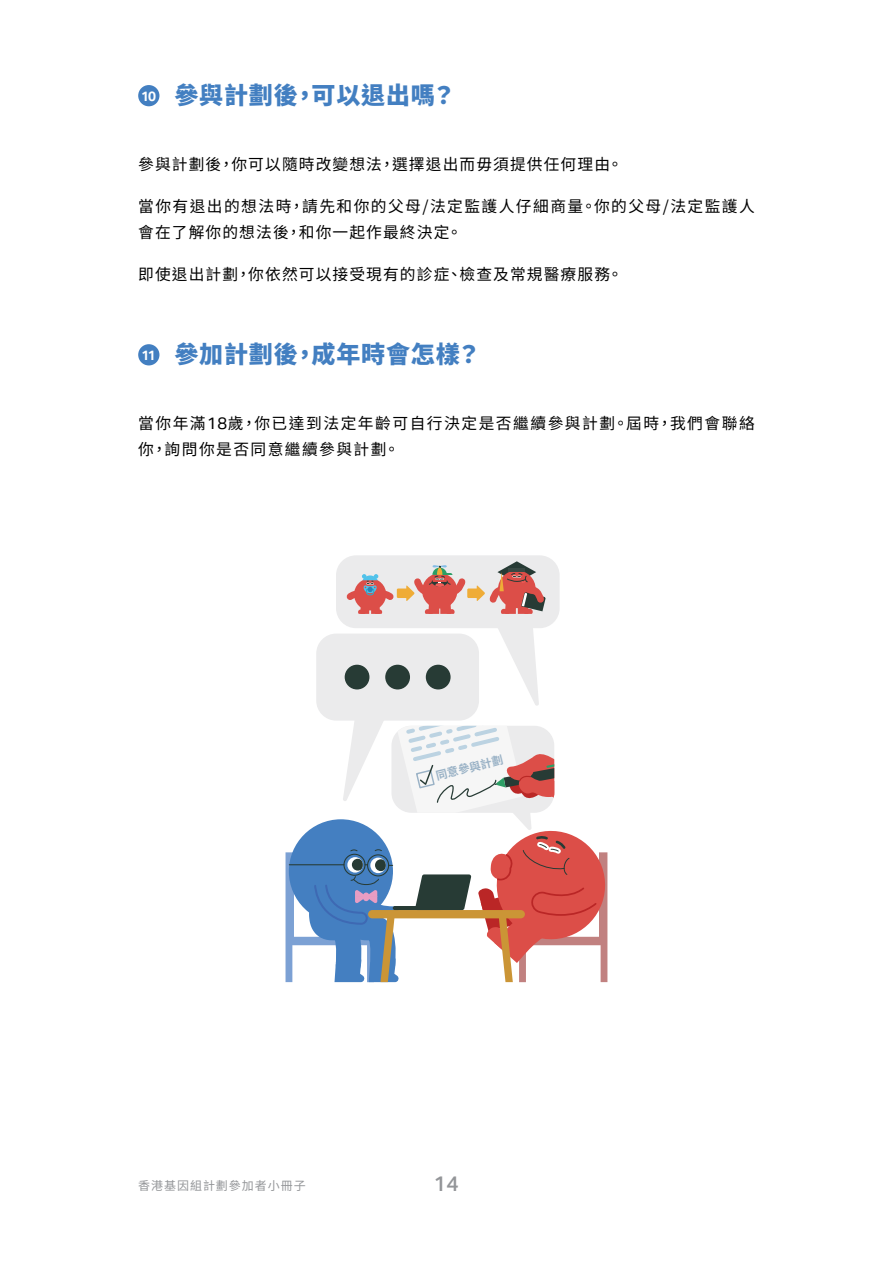
<style>
.page{position:relative;width:893px;height:1263px;background:#fff}
.page>*{position:absolute;margin:0;border:0;box-sizing:border-box;transform-origin:0 0}
.t1{font:900 24px "Noto Sans TC";letter-spacing:.035em;color:#437fc1}
.t2{font:500 21px "Aktiv Grotesk";color:#939598}
.t3{font:15.75px/25.5px "Noto Sans TC";letter-spacing:.09em;color:#000}
.t4{font:15.75px "Noto Sans TC";letter-spacing:.07em;color:#000}
.t5{font:700 13.5px "Aktiv Grotesk";color:#fff}
.t6{font:12px "Noto Sans TC";letter-spacing:.08em;color:#939598}
.t7{font:700 11.4px "Noto Sans CJ Ktc";color:#9ab2c6}
.s1{font-family:"Aktiv Grotesk";font-size:16.5px}
</style>
<div class="page">
<div style="left:336px;top:555px;width:224px;height:73px;background:#ebebec;border-radius:20px"></div>
<svg style="left:286px;top:561px;width:322px;height:422px"></svg>
<div style="left:138px;top:85px;width:21px;height:21px;background:#437fc1;border-radius:50%"></div>
<div style="left:138px;top:344px;width:21px;height:21px;background:#437fc1;border-radius:50%"></div>
<p class="t5" style="left:141px;top:87px;width:17px">10</p>
<h1 class="t1" style="left:174px;top:82px;width:283px">參與計劃後，可以退出嗎？</h1>
<p class="t4" style="left:138px;top:155px;width:486px">參與計劃後，你可以隨時改變想法，選擇退出而毋須提供任何理由。</p>
<p class="t3" style="left:138px;top:194px;width:618px">當你有退出的想法時，請先和你的父母/法定監護人仔細商量。你的父母/法定監護人會在了解你的想法後，和你一起作最終決定。</p>
<p class="t4" style="left:138px;top:266px;width:486px">即使退出計劃，你依然可以接受現有的診症、檢查及常規醫療服務。</p>
<p class="t5" style="left:141px;top:346px;width:16px">11</p>
<h1 class="t1" style="left:174px;top:341px;width:308px">參加計劃後，成年時會怎樣？</h1>
<p class="t3" style="left:138px;top:411px;width:618px">當你年滿<span class="s1">18</span>歲，你已達到法定年齡可自行決定是否繼續參與計劃。屆時，我們會聯絡你，詢問你是否同意繼續參與計劃。</p>
<p class="t7" style="left:435px;top:770px;width:70px;rotate:-14deg">同意參與計劃</p>
<p class="t6" style="left:138px;top:1178px;width:169px">香港基因組計劃參加者小冊子</p>
<h2 class="t2" style="left:434px;top:1171px;width:26px">14</h2>
</div>
